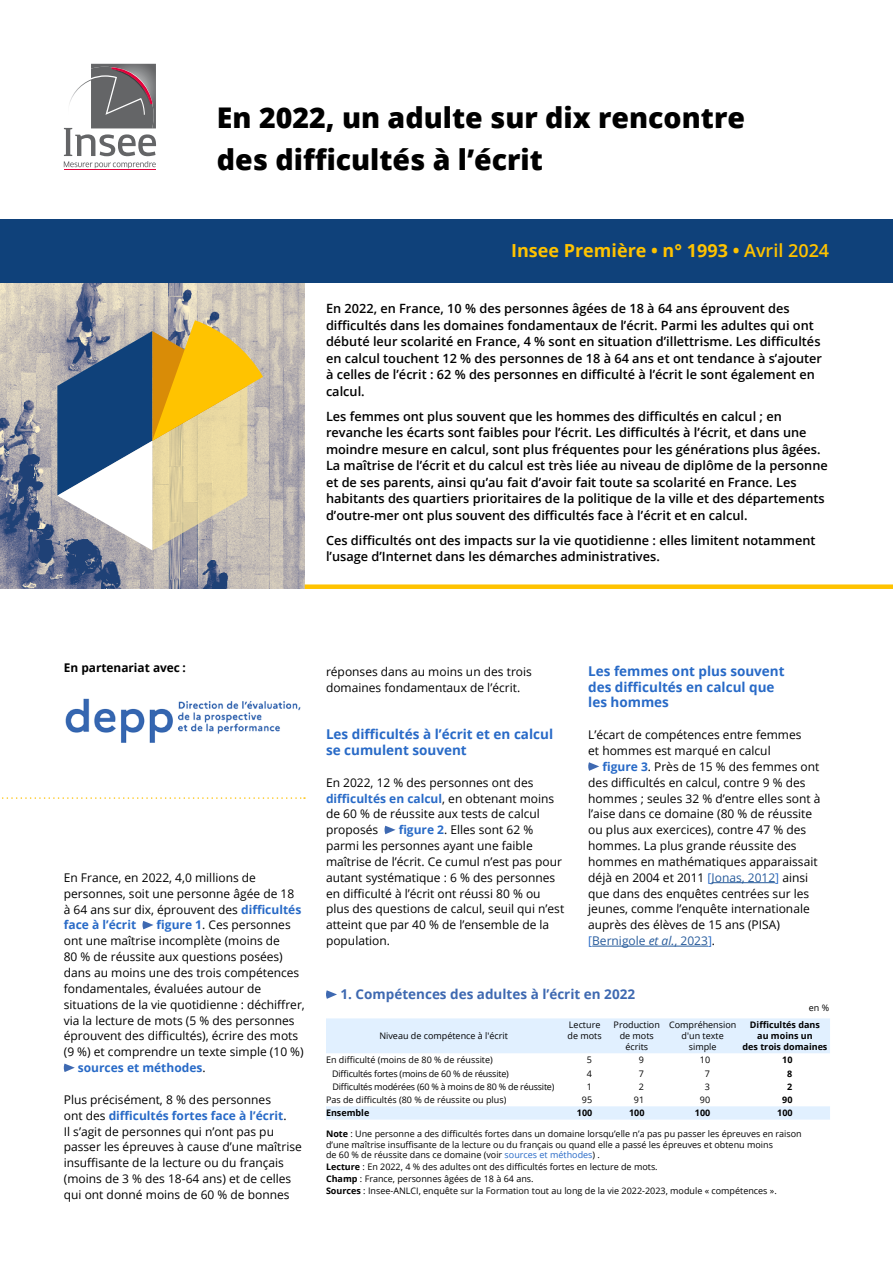
<style>
.page{position:relative;width:893px;height:1263px;background:#fff}
.page>*{position:absolute;margin:0;border:0;box-sizing:border-box;transform-origin:0 0}
.t1{font:800 28.5px/42px "Open Sans";color:#000}
.t2{font:700 18px "Open Sans";color:#ffc300}
.t3{font:700 13.5px/15.9px "Open Sans";color:#286ac7}
.t4{font:700 13.5px "Open Sans";color:#3e69b1}
.t5{font:600 12.75px/16.5px "Open Sans";color:#000}
.t6{font:12px/15.9px "Open Sans";color:#000}
.t7{font:700 12px "Open Sans";color:#286ac7}
.t8{font:700 12px "Open Sans";color:#000}
.t9{font:9px/10.8px "Open Sans";color:#000}
.t10{font:9px "Open Sans";letter-spacing:-.025em;color:#000}
.t11{font:700 9px/10.8px "Open Sans";color:#000;text-align:center}
.s1{font-weight:600}
.s2{font-weight:700;color:#286ac7}
.s3{font-weight:400;color:#000}
.s4{color:#286ac7}
.s5{color:#275b9b}
.s6{font-style:italic;color:#275b9b}
.s7{font-weight:700}
</style>
<div class="page">
<hr style="left:64px;top:170px;width:92px;height:1px;background:#e2023b">
<svg style="left:64px;top:64px;width:92px;height:104px"></svg>
<img style="left:0;top:282px;width:305px;height:307px">
<div style="left:305px;top:584px;width:588px;height:5px;background:#ffc300"></div>
<svg style="left:142px;top:921px;width:12px;height:8px"></svg>
<svg style="left:63px;top:1063px;width:12px;height:9px"></svg>
<svg style="left:57px;top:320px;width:206px;height:230px;background:#aca88c"></svg>
<svg style="left:384px;top:826px;width:12px;height:8px"></svg>
<hr style="left:711px;top:882px;width:64px;height:1px;background:#275b9b">
<hr style="left:592px;top:946px;width:116px;height:1px;background:#275b9b">
<svg style="left:588px;top:762px;width:11px;height:9px"></svg>
<svg style="left:2px;top:797px;width:303px;height:2px"></svg>
<svg style="left:326px;top:990px;width:11px;height:9px"></svg>
<svg style="left:326px;top:1018px;width:504px;height:101px"></svg>
<img style="left:65px;top:698px;width:236px;height:45px">
<div style="left:0;top:219px;width:893px;height:63px;background:#0f417a"></div>
<h1 class="t1" style="left:217px;top:95px;width:530px">En 2022, un adulte sur dix rencontre des difficultés à l’écrit</h1>
<h2 class="t2" style="left:511px;top:238px;width:320px">Insee Première • n° 1993 • <span class="s1">Avril 2024</span></h2>
<p class="t5" style="left:326px;top:300px;width:498px">En 2022, en France, 10 % des personnes âgées de 18 à 64 ans éprouvent des difficultés dans les domaines fondamentaux de l’écrit. Parmi les adultes qui ont débuté leur scolarité en France, 4 % sont en situation d’illettrisme. Les difficultés en calcul touchent 12 % des personnes de 18 à 64 ans et ont tendance à s’ajouter à celles de l’écrit : 62 % des personnes en difficulté à l’écrit le sont également en calcul.</p>
<p class="t5" style="left:326px;top:408px;width:503px">Les femmes ont plus souvent que les hommes des difficultés en calcul ; en revanche les écarts sont faibles pour l’écrit. Les difficultés à l’écrit, et dans une moindre mesure en calcul, sont plus fréquentes pour les générations plus âgées.<br>La maîtrise de l’écrit et du calcul est très liée au niveau de diplôme de la personne et de ses parents, ainsi qu’au fait d’avoir fait toute sa scolarité en France. Les habitants des quartiers prioritaires de la politique de la ville et des départements d’outre-mer ont plus souvent des difficultés face à l’écrit et en calcul.</p>
<p class="t5" style="left:326px;top:532px;width:491px">Ces difficultés ont des impacts sur la vie quotidienne : elles limitent notamment l’usage d’Internet dans les démarches administratives.</p>
<p class="t8" style="left:64px;top:659px;width:124px">En partenariat avec :</p>
<p class="t6" style="left:64px;top:869px;width:239px">En France, en 2022, 4,0 millions de personnes, soit une personne âgée de 18 à 64 ans sur dix, éprouvent des <span class="s2">difficultés face à l’écrit</span></p>
<p class="t6" style="left:157px;top:917px;width:136px"><span class="s2">figure 1</span>. Ces personnes</p>
<p class="t6" style="left:64px;top:932px;width:218px">ont une maîtrise incomplète (moins de</p>
<p class="t6" style="left:64px;top:948px;width:221px">80 % de réussite aux questions posées)</p>
<p class="t6" style="left:64px;top:964px;width:237px">dans au moins une des trois compétences</p>
<p class="t6" style="left:64px;top:980px;width:199px">fondamentales, évaluées autour de</p>
<p class="t6" style="left:64px;top:996px;width:243px">situations de la vie quotidienne : déchiffrer,</p>
<p class="t6" style="left:64px;top:1012px;width:232px">via la lecture de mots (5 % des personnes</p>
<p class="t6" style="left:64px;top:1028px;width:236px">éprouvent des difficultés), écrire des mots</p>
<p class="t6" style="left:64px;top:1043px;width:241px">(9 %) et comprendre un texte simple (10 %)</p>
<p class="t7" style="left:78px;top:1059px;width:129px">sources et méthodes<span class="s3">.</span></p>
<p class="t6" style="left:64px;top:1091px;width:240px">Plus précisément, 8 % des personnes<br>ont des <span class="s2">difficultés fortes face à l’écrit</span>.<br>Il s’agit de personnes qui n’ont pas pu passer les épreuves à cause d’une maîtrise insuffisante de la lecture ou du français (moins de 3 % des 18-64 ans) et de celles qui ont donné moins de 60 % de bonnes</p>
<p class="t6" style="left:326px;top:663px;width:207px">réponses dans au moins un des trois domaines fondamentaux de l’écrit.</p>
<p class="t3" style="left:326px;top:726px;width:229px">Les difficultés à l’écrit et en calcul se cumulent souvent</p>
<p class="t6" style="left:326px;top:774px;width:230px">En 2022, 12 % des personnes ont des <span class="s2">difficultés en calcul</span>, en obtenant moins de 60 % de réussite aux tests de calcul proposés</p>
<p class="t6" style="left:326px;top:822px;width:240px;text-indent:73px"><span class="s2">figure 2</span>. Elles sont 62 % parmi les personnes ayant une faible maîtrise de l’écrit. Ce cumul n’est pas pour autant systématique : 6 % des personnes en difficulté à l’écrit ont réussi 80 % ou plus des questions de calcul, seuil qui n’est atteint que par 40 % de l’ensemble de la population.</p>
<p class="t3" style="left:588px;top:662px;width:198px">Les femmes ont plus souvent des difficultés en calcul que les hommes</p>
<p class="t6" style="left:588px;top:726px;width:215px">L’écart de compétences entre femmes et hommes est marqué en calcul</p>
<p class="t6" style="left:588px;top:758px;width:234px;text-indent:14px"><span class="s2">figure 3</span>. Près de 15 % des femmes ont des difficultés en calcul, contre 9 % des hommes ; seules 32 % d’entre elles sont à l’aise dans ce domaine (80 % de réussite ou plus aux exercices), contre 47 % des hommes. La plus grande réussite des hommes en mathématiques apparaissait déjà en 2004 et 2011 <span class="s4">[</span><span class="s5">Jonas, 2012</span><span class="s4">]</span> ainsi que dans des enquêtes centrées sur les jeunes, comme l’enquête internationale auprès des élèves de 15 ans (PISA) <span class="s4">[</span><span class="s5">Bernigole</span> <span class="s6">et al.</span><span class="s5">, 2023</span><span class="s4">]</span>.</p>
<p class="t4" style="left:341px;top:984px;width:296px">1. Compétences des adultes à l’écrit en 2022</p>
<p class="t9" style="left:809px;top:1002px;width:22px">en %</p>
<p class="t9" style="left:379px;top:1030px;width:130px">Niveau de compétence à l'écrit</p>
<p class="t9" style="left:568px;top:1019px;width:36px">Lecture de mots</p>
<p class="t9" style="left:614px;top:1019px;width:48px;text-align:center">Production de mots écrits</p>
<p class="t9" style="left:669px;top:1019px;width:69px;text-align:center">Compréhension d'un texte simple</p>
<p class="t11" style="left:742px;top:1019px;width:86px">Difficultés dans<br>au moins un<br>des trois domaines</p>
<p class="t9" style="left:326px;top:1054px;width:168px">En difficulté (moins de 80 % de réussite)</p>
<p class="t9" style="left:587px;top:1054px;width:7px">5</p>
<p class="t9" style="left:639px;top:1054px;width:7px">9</p>
<p class="t9" style="left:700px;top:1054px;width:12px">10</p>
<p class="t11" style="left:782px;top:1054px;width:12px">10</p>
<p class="t10" style="left:332px;top:1067px;width:178px">Difficultés fortes (moins de 60 % de réussite)</p>
<p class="t9" style="left:587px;top:1068px;width:7px">4</p>
<p class="t9" style="left:639px;top:1068px;width:7px">7</p>
<p class="t9" style="left:705px;top:1068px;width:7px">7</p>
<p class="t11" style="left:787px;top:1068px;width:7px">8</p>
<p class="t10" style="left:332px;top:1080px;width:224px">Difficultés modérées (60 % à moins de 80 % de réussite)</p>
<p class="t9" style="left:587px;top:1081px;width:7px">1</p>
<p class="t9" style="left:639px;top:1081px;width:7px">2</p>
<p class="t9" style="left:705px;top:1081px;width:7px">3</p>
<p class="t11" style="left:787px;top:1081px;width:7px">2</p>
<p class="t9" style="left:326px;top:1094px;width:182px">Pas de difficultés (80 % de réussite ou plus)</p>
<p class="t9" style="left:582px;top:1094px;width:12px">95</p>
<p class="t9" style="left:634px;top:1094px;width:12px">91</p>
<p class="t9" style="left:700px;top:1094px;width:12px">90</p>
<p class="t11" style="left:782px;top:1094px;width:12px">90</p>
<p class="t11" style="left:326px;top:1107px;width:45px">Ensemble</p>
<p class="t11" style="left:577px;top:1107px;width:17px">100</p>
<p class="t11" style="left:629px;top:1107px;width:17px">100</p>
<p class="t11" style="left:695px;top:1107px;width:17px">100</p>
<p class="t11" style="left:777px;top:1107px;width:17px">100</p>
<p class="t9" style="left:326px;top:1128px;width:477px"><span class="s7">Note</span> : Une personne a des difficultés fortes dans un domaine lorsqu’elle n’a pas pu passer les épreuves en raison d’une maîtrise insuffisante de la lecture ou du français ou quand elle a passé les épreuves et obtenu moins<br>de 60 % de réussite dans ce domaine (voir <span class="s4">sources et méthodes</span>) .</p>
<p class="t9" style="left:326px;top:1161px;width:452px;line-height:12px"><span class="s7">Lecture</span> : En 2022, 4 % des adultes ont des difficultés fortes en lecture de mots.<br><span class="s7">Champ</span> : France, personnes âgées de 18 à 64 ans.<br><span class="s7">Sources</span> : Insee-ANLCI, enquête sur la Formation tout au long de la vie 2022-2023, module « compétences ».</p>
</div>
